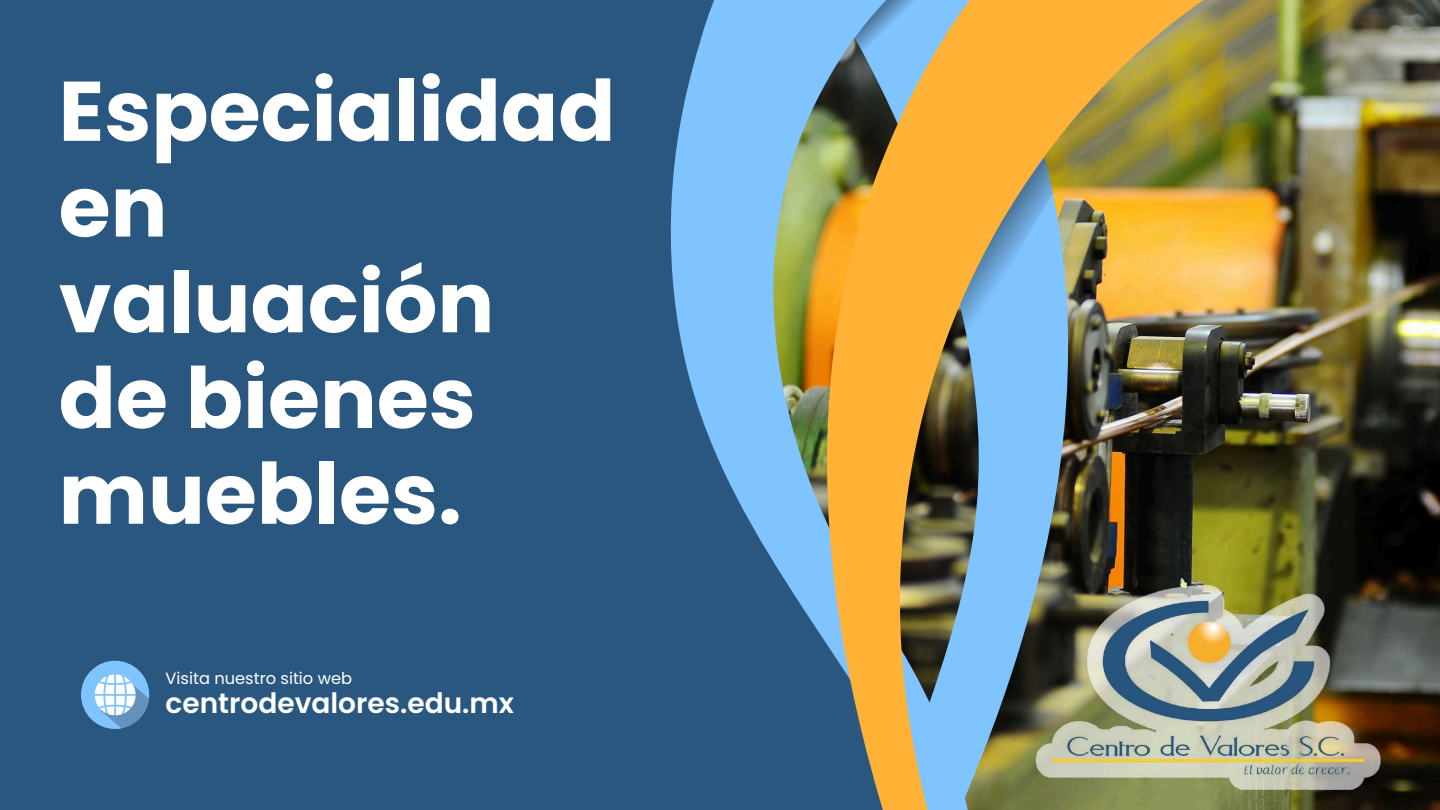
<style>
.page{position:relative;width:1440px;height:810px;background:#29577f}
.page>*{position:absolute;margin:0;border:0;box-sizing:border-box;transform-origin:0 0}
.t1{font:700 84.4px/95.7px "Poppins";color:#fff}
.t2{font:600 28px "Poppins";color:#fff}
.t3{font:16.3px "Poppins";color:#fff}
</style>
<div class="page">
<img style="left:1266px;top:0;width:174px;height:810px">
<svg style="left:670px;top:0;width:156px;height:643px;fill:#80c4ff"></svg>
<img style="left:826px;top:0;width:440px;height:810px">
<svg style="left:855px;top:0;width:107px;height:66px;background:#8bb6d4"></svg>
<svg style="left:960px;top:157px;width:93px;height:206px;background:#9eb1b1"></svg>
<svg style="left:81px;top:661px;width:68px;height:68px"></svg>
<img style="left:1024px;top:585px;width:369px;height:204px">
<p class="t1" style="left:59px;top:63px;width:558px">Especialidad en valuación de bienes muebles.</p>
<p class="t3" style="left:166px;top:667px;width:188px">Visita nuestro sitio web</p>
<p class="t2" style="left:166px;top:684px;width:350px">centrodevalores.edu.mx</p>
</div>
